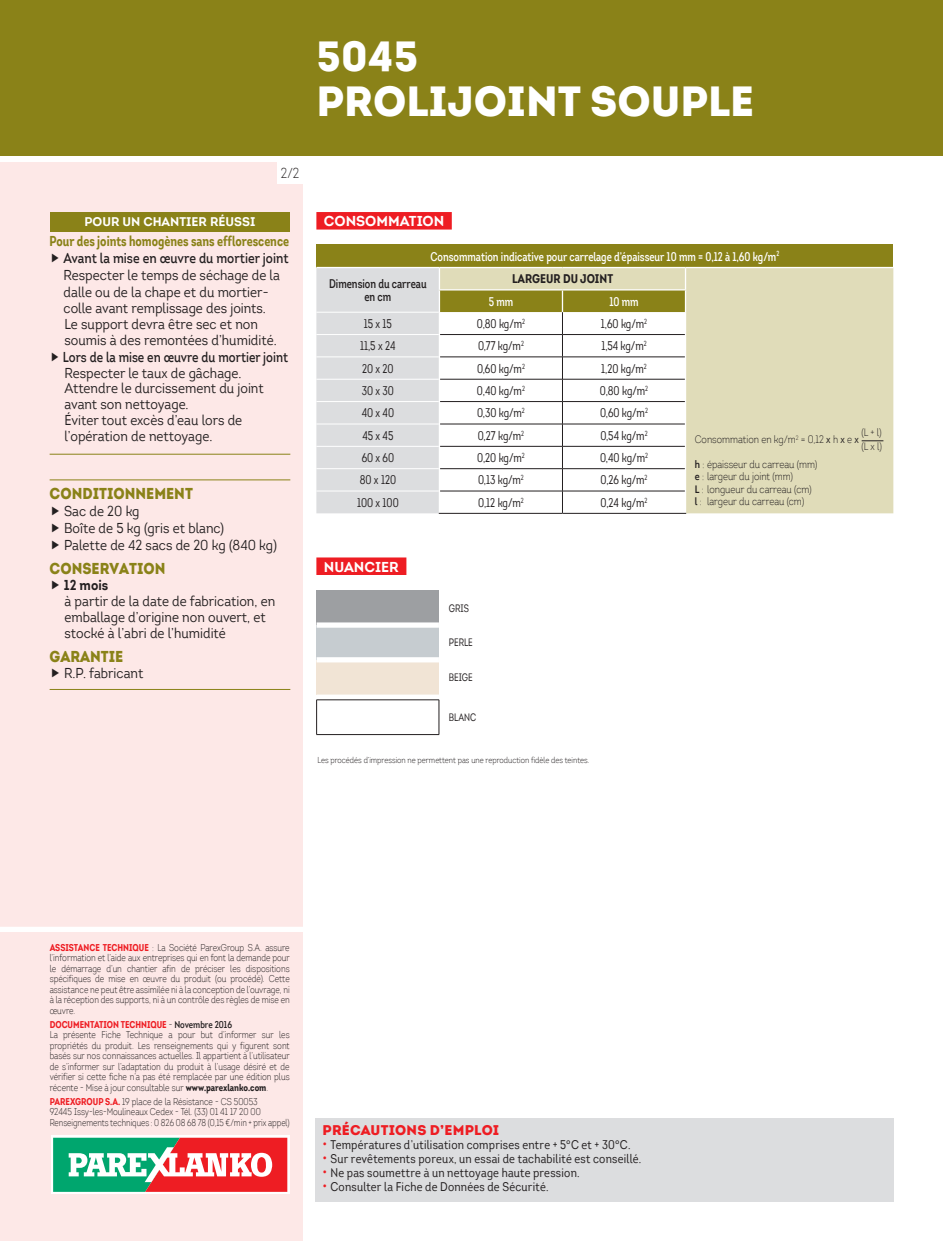
<style>
.page{position:relative;width:943px;height:1241px;background:#fff}
.page>*{position:absolute;margin:0;border:0;box-sizing:border-box;transform-origin:0 0}
.t1{font:900 42px/45.5px "Intro";color:#fff}
.t2{font:900 15.75px "Intro";color:#8a8218;scale:.9 1}
.t3{font:14px/15.8px "Intro";color:#231f20;scale:.9 1}
.t4{font:700 14px "Intro Cond";color:#8a8218;scale:.91 1}
.t5{font:600 14px "Intro";color:#231f20;scale:.83 1}
.t6{font:600 14px "Intro";color:#231f20;scale:.86 1}
.t7{font:700 14px "Intro";color:#fff}
.t8{font:900 14px "Intro";color:#ee1d23}
.t9{font:700 14px "Intro";color:#231f20;scale:.9 1}
.t10{font:300 14px "Intro Cond";color:#231f20}
.t11{font:12.25px "Intro Cond";letter-spacing:.015em;color:#231f20;scale:.9 1}
.t12{font:12.25px "Intro Cond";letter-spacing:.015em;color:#231f20}
.t13{font:600 12.25px "Intro Cond";color:#fff;scale:.9 1}
.t14{font:600 12.25px/12.2px "Intro Cond";color:#231f20;text-align:center;scale:.9 1}
.t15{font:700 12.25px "Intro";color:#fff}
.t16{font:700 12.25px "Intro Cond";color:#231f20}
.t17{font:300 10.5px/12.2px "Intro Cond";color:#231f20}
.t18{font:10.5px "Intro Cond";color:#231f20;scale:.9 1}
.t19{font:300 9.62px/10.5px "Intro Cond";color:#231f20;scale:.96 1}
.t20{font:300 8.4px "Intro Cond";color:#231f20}
.s1{font-weight:400}
.s2{font-weight:600}
.s3{font-weight:700;color:#ee1d23}
.s4{font-weight:700}
.s5{font-size:14px;color:#ee1d23}
</style>
<div class="page">
<div style="left:0;top:163px;width:303px;height:1077px;background:#fde8e7"></div>
<div style="left:0;top:0;width:943px;height:156px;background:#8a8218"></div>
<svg style="left:51px;top:1135px;width:238px;height:58px"></svg>
<svg style="left:53px;top:1137px;width:234px;height:54px;background:#a18877"></svg>
<div style="left:0;top:926px;width:305px;height:5px;background:#fff"></div>
<div style="left:277px;top:162px;width:26px;height:22px;background:#fff"></div>
<div style="left:315px;top:1117px;width:578px;height:84px;background:#dcdddf"></div>
<hr style="left:50px;top:479px;width:240px;height:1px;background:#8a8218">
<hr style="left:50px;top:689px;width:240px;height:1px;background:#8a8218">
<div style="left:316px;top:212px;width:136px;height:17px;background:#ee1d23"></div>
<div style="left:316px;top:557px;width:90px;height:18px;background:#ee1d23"></div>
<div style="left:316px;top:244px;width:577px;height:23px;background:#8a8218"></div>
<div style="left:686px;top:268px;width:207px;height:245px;background:#e0dcb9"></div>
<hr style="left:439px;top:513px;width:123px;height:1px;background:#231f20">
<hr style="left:562px;top:513px;width:124px;height:1px;background:#231f20">
<svg style="left:316px;top:267px;width:370px;height:246px"></svg>
<div style="left:316px;top:590px;width:123px;height:35px;background:#9d9fa2"></div>
<div style="left:316px;top:625px;width:123px;height:34px;background:#c6ccd0"></div>
<div style="left:316px;top:659px;width:123px;height:35px;background:#f1e4d5"></div>
<svg style="left:316px;top:694px;width:123px;height:1px"></svg>
<div style="left:316px;top:622px;width:123px;height:5px;background:#fff"></div>
<div style="left:316px;top:657px;width:123px;height:5px;background:#fff"></div>
<hr style="left:316px;top:699px;width:123px;height:1px;background:#231f20">
<hr style="left:316px;top:700px;width:1px;height:34px;background:#231f20">
<hr style="left:438px;top:700px;width:1px;height:34px;background:#231f20">
<hr style="left:316px;top:734px;width:123px;height:1px;background:#231f20">
<svg style="left:861px;top:440px;width:22px;height:1px"></svg>
<div style="left:50px;top:212px;width:240px;height:19px;background:#8a8218"></div>
<hr style="left:50px;top:453px;width:240px;height:1px;background:#8a8218">
<h1 class="t1" style="left:316px;top:32px;width:439px">5045<br>PROLIJOINT SOUPLE</h1>
<p class="t15" style="left:84px;top:214px;width:86px">POUR UN CHANTIER</p>
<p class="t15" style="left:210px;top:214px;width:32px">RÉUSSI</p>
<h3 class="t10" style="left:281px;top:165px;width:20px">2/2</h3>
<h3 class="t4" style="left:50px;top:232px;width:265px">Pour des joints homogènes sans efflorescence</h3>
<h3 class="t6" style="left:63px;top:249px;width:263px">Avant la mise en œuvre du mortier joint</h3>
<h3 class="t3" style="left:64px;top:267px;width:242px;line-height:16.3px">Respecter le temps de séchage de la dalle ou de la chape et du mortier&shy;colle avant remplissage des joints.<br>Le support devra être sec et non soumis à des remontées d’humidité.</h3>
<h3 class="t5" style="left:63px;top:348px;width:273px">Lors de la mise en œuvre du mortier joint</h3>
<h3 class="t3" style="left:64px;top:365px;width:223px">Respecter le taux de gâchage.<br>Attendre le durcissement du joint avant son nettoyage.<br>éviter tout excès d’eau lors de l’opération de nettoyage.</h3>
<h2 class="t2" style="left:50px;top:483px;width:161px">CONDITIONNEMENT</h2>
<h3 class="t3" style="left:64px;top:502px;width:238px;line-height:16.8px">Sac de 20 kg<br>Boîte de 5 kg (gris et blanc)<br>Palette de 42 sacs de 20 kg (840 kg)</h3>
<h2 class="t2" style="left:50px;top:557px;width:130px">CONSERVATION</h2>
<h3 class="t9" style="left:64px;top:576px;width:51px">12 MOIS</h3>
<h3 class="t3" style="left:64px;top:593px;width:235px">à partir de la date de fabrication, en emballage d’origine non ouvert, et stocké à l’abri de l’humidité</h3>
<h2 class="t2" style="left:50px;top:645px;width:83px">GARANTIE</h2>
<h3 class="t3" style="left:64px;top:665px;width:89px">R.P. fabricant</h3>
<h3 class="t7" style="left:324px;top:212px;width:11px">CONSOMMATION</h3>
<p class="t13" style="left:430px;top:248px;width:389px">Consommation indicative pour carrelage d’épaisseur 10 mm = 0,12 à 1,60 kg/m<sup>2</sup></p>
<p class="t14" style="left:329px;top:278px;width:110px">Dimension du carreau en cm</p>
<p class="t16" style="left:512px;top:271px;width:103px">largeur du joint</p>
<p class="t13" style="left:488px;top:293px;width:29px">5 mm</p>
<p class="t13" style="left:609px;top:293px;width:34px">10 mm</p>
<p class="t11" style="left:364px;top:316px;width:33px">15 x 15</p>
<p class="t11" style="left:477px;top:316px;width:55px">0,80 kg/m<sup>2</sup></p>
<p class="t11" style="left:601px;top:316px;width:53px">1,60 kg/m<sup>2</sup></p>
<p class="t11" style="left:360px;top:338px;width:41px">11,5 x 24</p>
<p class="t11" style="left:478px;top:338px;width:52px">0,77 kg/m<sup>2</sup></p>
<p class="t11" style="left:601px;top:338px;width:52px">1,54 kg/m<sup>2</sup></p>
<p class="t11" style="left:362px;top:361px;width:37px">20 x 20</p>
<p class="t11" style="left:477px;top:361px;width:55px">0,60 kg/m<sup>2</sup></p>
<p class="t11" style="left:601px;top:361px;width:52px">1,20 kg/m<sup>2</sup></p>
<p class="t11" style="left:362px;top:383px;width:37px">30 x 30</p>
<p class="t11" style="left:477px;top:383px;width:55px">0,40 kg/m<sup>2</sup></p>
<p class="t11" style="left:600px;top:383px;width:55px">0,80 kg/m<sup>2</sup></p>
<p class="t11" style="left:362px;top:405px;width:38px">40 x 40</p>
<p class="t11" style="left:477px;top:405px;width:55px">0,30 kg/m<sup>2</sup></p>
<p class="t11" style="left:600px;top:405px;width:55px">0,60 kg/m<sup>2</sup></p>
<p class="t11" style="left:362px;top:428px;width:36px">45 x 45</p>
<p class="t11" style="left:478px;top:428px;width:53px">0,27 kg/m<sup>2</sup></p>
<p class="t11" style="left:600px;top:428px;width:54px">0,54 kg/m<sup>2</sup></p>
<p class="t11" style="left:361px;top:450px;width:38px">60 x 60</p>
<p class="t11" style="left:477px;top:450px;width:54px">0,20 kg/m<sup>2</sup></p>
<p class="t11" style="left:600px;top:450px;width:55px">0,40 kg/m<sup>2</sup></p>
<p class="t11" style="left:360px;top:472px;width:42px">80 x 120</p>
<p class="t11" style="left:478px;top:472px;width:52px">0,13 kg/m<sup>2</sup></p>
<p class="t11" style="left:600px;top:472px;width:54px">0,26 kg/m<sup>2</sup></p>
<p class="t11" style="left:357px;top:495px;width:48px">100 x 100</p>
<p class="t11" style="left:478px;top:495px;width:52px">0,12 kg/m<sup>2</sup></p>
<p class="t11" style="left:600px;top:495px;width:54px">0,24 kg/m<sup>2</sup></p>
<h3 class="t7" style="left:324px;top:557px;width:31px">NUANCIER</h3>
<p class="t18" style="left:449px;top:601px;width:24px">gris</p>
<p class="t18" style="left:449px;top:636px;width:28px">perle</p>
<p class="t18" style="left:449px;top:671px;width:28px">beige</p>
<p class="t18" style="left:449px;top:711px;width:25px">blanc</p>
<p class="t20" style="left:317px;top:754px;width:273px">Les procédés d’impression ne permettent pas une reproduction fidèle des teintes.</p>
<p class="t17" style="left:694px;top:433px;width:166px">Consommation en kg/m<sup>2</sup> = 0,12 <span class="s1">x</span> h <span class="s1">x</span> e <span class="s1">x</span></p>
<p class="t17" style="left:861px;top:425px;width:22px;line-height:14px">(L+ l) (Lx l)</p>
<p class="t17" style="left:694px;top:458px;width:124px"><span class="s2">h</span> : épaisseur du carreau (mm) <span class="s2">e</span> : largeur du joint (mm)<br><span class="s2">L</span> : longueur du carreau (cm)<br><span class="s2">l</span> : largeur du carreau (cm)</p>
<p class="t19" style="left:50px;top:941px;width:252px;text-align:justify"><span class="s3">ASSISTANCE TECHNIQUE</span> : La Société ParexGroup S.A. assure l’information et l’aide aux entreprises qui en font la demande pour le démarrage d’un chantier afin de préciser les dispositions spécifiques de mise en œuvre du produit (ou procédé). Cette assistance ne peut être assimilée ni à la conception de l’ouvrage, ni à la réception des supports, ni à un contrôle des règles de mise en œuvre.</p>
<p class="t19" style="left:50px;top:1018px;width:252px"><span class="s3">DOCUMENTATION TECHNIQUE</span> - <span class="s2">Novembre 2016<br></span>La présente Fiche Technique a pour but d’informer sur les propriétés du produit. Les renseignements qui y figurent sont basés sur nos connaissances actuelles. Il appartient à l’utilisateur de s’informer sur l’adaptation du produit à l’usage désiré et de vérifier si cette fiche n’a pas été remplacée par une édition plus récente - Mise à jour consultable sur <span class="s4">www.parexlanko.com</span>.</p>
<p class="t19" style="left:50px;top:1095px;width:251px"><span class="s3">PAREXGROUP S.A.</span> 19 place de la Résistance - CS 50053<br>92445 Issy-les-Moulineaux Cedex - Tél. (33) 01 41 17 20 00<br>Renseignements techniques : 0 826 08 68 78 (0,15 €/min + prix appel)</p>
<h3 class="t8" style="left:322px;top:1120px;width:39px">PRÉCAUTIONS</h3>
<h3 class="t8" style="left:430px;top:1120px;width:25px">D’EMPLOI</h3>
<p class="t12" style="left:322px;top:1136px;width:309px"><span class="s5">•</span> Températures d’utilisation comprises entre + 5°C et + 30°C.</p>
<p class="t12" style="left:322px;top:1150px;width:320px"><span class="s5">•</span> Sur revêtements poreux, un essai de tachabilité est conseillé.</p>
<p class="t12" style="left:322px;top:1164px;width:258px"><span class="s5">•</span> Ne pas soumettre à un nettoyage haute pression.</p>
<p class="t12" style="left:322px;top:1178px;width:227px"><span class="s5">•</span> Consulter la Fiche de Données de Sécurité.</p>
</div>
